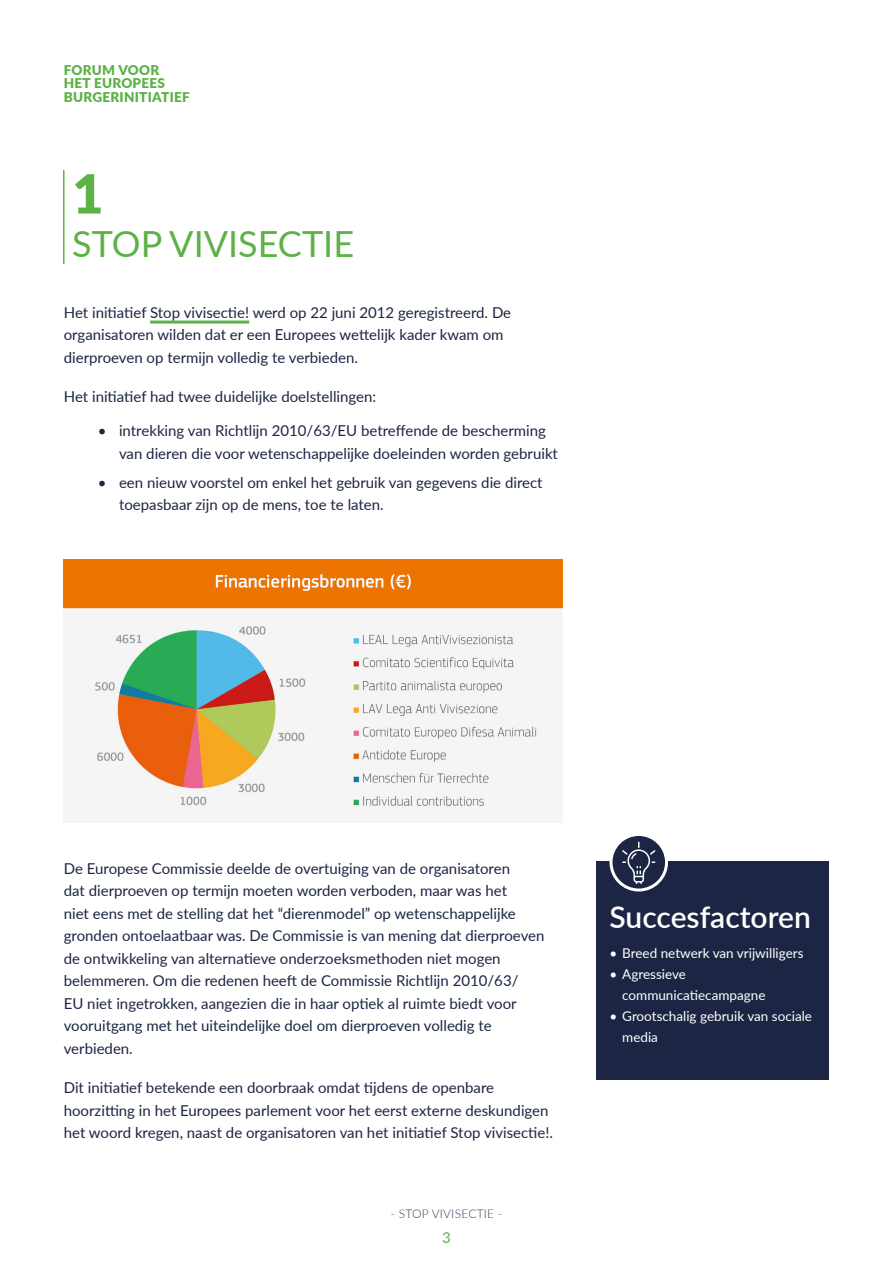
<style>
.page{position:relative;width:893px;height:1263px;background:#fff}
.page>*{position:absolute;margin:0;border:0;box-sizing:border-box;transform-origin:0 0}
.t1{font:900 54px "Lato";color:#5cb246}
.t2{font:36px "Lato";color:#5cb246}
.t3{font:600 30px "Lato";color:#fff}
.t4{font:15px/22.5px "Lato";color:#1c2543}
.t5{font:15px "Lato";color:#5cb246}
.t6{font:13.5px/21px "Lato";color:#fff}
.t7{font:900 13.5px/13.5px "Lato";letter-spacing:.02em;color:#5cb246}
.t8{font:300 12px "Lato";letter-spacing:.02em;color:#3c3e5c}
</style>
<div class="page">
<hr style="left:63px;top:170px;width:2px;height:94px;background:#5cb246">
<hr style="left:150px;top:321px;width:99px;height:3px;background:#5cb246">
<img style="left:64px;top:560px;width:499px;height:263px">
<div style="left:597px;top:861px;width:232px;height:219px;background:#1c2543"></div>
<svg style="left:611px;top:834px;width:55px;height:56px"></svg>
<div style="left:609px;top:833px;width:59px;height:58px;border:3px solid #fff;border-radius:50%"></div>
<svg style="left:622px;top:842px;width:33px;height:42px"></svg>
<p class="t7" style="left:64px;top:62px;width:127px">FORUM VOOR<br>HET EUROPEES<br>BURGERINITIATIEF</p>
<h1 class="t1" style="left:72px;top:153px;width:33px">1</h1>
<h2 class="t2" style="left:72px;top:218px;width:283px">STOP VIVISECTIE</h2>
<p class="t4" style="left:64px;top:300px;width:449px">Het initiatief Stop vivisectie! werd op 22 juni 2012 geregistreerd. De organisatoren wilden dat er een Europees wettelijk kader kwam om dierproeven op termijn volledig te verbieden.</p>
<p class="t4" style="left:64px;top:385px;width:314px">Het initiatief had twee duidelijke doelstellingen:</p>
<p class="t4" style="left:119px;top:419px;width:440px;text-indent:-21px">• intrekking van Richtlijn 2010/63/EU betreffende de bescherming van dieren die voor wetenschappelijke doeleinden worden gebruikt</p>
<p class="t4" style="left:119px;top:470px;width:425px;text-indent:-21px">• een nieuw voorstel om enkel het gebruik van gegevens die direct toepasbaar zijn op de mens, toe te laten.</p>
<p class="t4" style="left:64px;top:856px;width:482px">De Europese Commissie deelde de overtuiging van de organisatoren<br>dat dierproeven op termijn moeten worden verboden, maar was het<br>niet eens met de stelling dat het “dierenmodel” op wetenschappelijke gronden ontoelaatbaar was. De Commissie is van mening dat dierproeven de ontwikkeling van alternatieve onderzoeksmethoden niet mogen belemmeren. Om die redenen heeft de Commissie Richtlijn 2010/63/<br>EU niet ingetrokken, aangezien die in haar optiek al ruimte biedt voor vooruitgang met het uiteindelijke doel om dierproeven volledig te verbieden.</p>
<p class="t4" style="left:64px;top:1076px;width:491px">Dit initiatief betekende een doorbraak omdat tijdens de openbare hoorzitting in het Europees parlement voor het eerst externe deskundigen het woord kregen, naast de organisatoren van het initiatief Stop vivisectie!.</p>
<p class="t8" style="left:391px;top:1206px;width:113px">- STOP VIVISECTIE -</p>
<p class="t5" style="left:442px;top:1227px;width:10px">3</p>
<h3 class="t3" style="left:609px;top:895px;width:203px">Succesfactoren</h3>
<p class="t6" style="left:609px;top:941px;width:196px">• Breed netwerk van vrijwilligers</p>
<p class="t6" style="left:622px;top:963px;width:145px;text-indent:-13px">• Agressieve communicatiecampagne</p>
<p class="t6" style="left:622px;top:1005px;width:191px;text-indent:-13px">• Grootschalig gebruik van sociale media</p>
</div>
